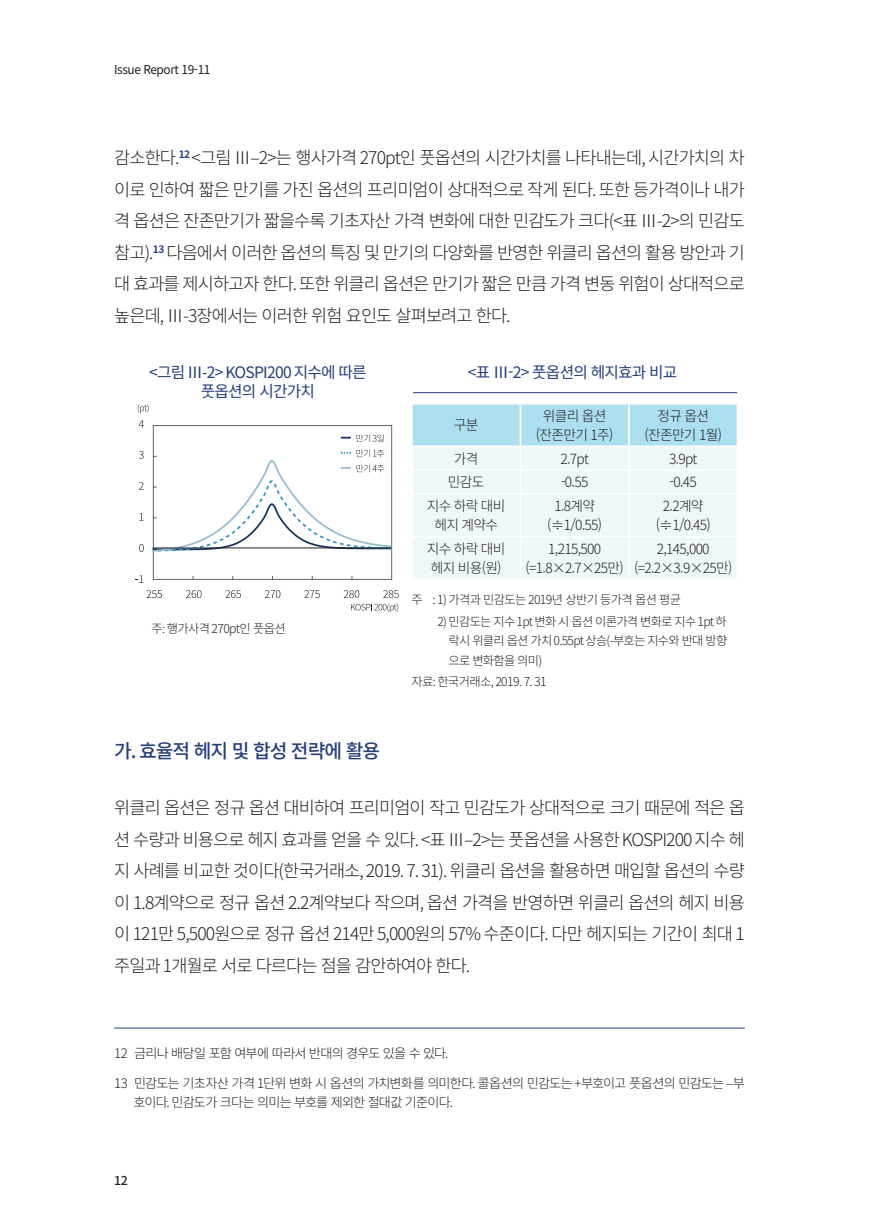
<style>
.page{position:relative;width:869px;height:1231px;background:#fff}
.page>*{position:absolute;margin:0;border:0;box-sizing:border-box;transform-origin:0 0}
.t1{font:500 19.25px "Noto Sans CJ Kkr";letter-spacing:-.05em;color:#263f7c}
.t2{font:300 17.5px/31.5px "Noto Sans CJ Kkr";letter-spacing:-.05em;color:#231f20;text-align:justify}
.t3{font:15.75px/19.2px "Noto Sans CJ Kkr";letter-spacing:-.05em;color:#263f7c;text-align:center}
.t4{font:300 14px/19.2px "Noto Sans CJ Kkr";letter-spacing:-.05em;color:#231f20;text-align:center}
.t5{font:300 13.12px/19.2px "Noto Sans CJ Kkr";letter-spacing:-.065em;color:#231f20}
.t6{font:300 12.25px/19.2px "Noto Sans CJ Kkr";letter-spacing:-.06em;color:#231f20;text-align:justify}
.t7{font:12.25px "Noto Sans CJ Kkr";letter-spacing:-.035em;color:#231f20}
.t8{font:500 12.25px "Noto Sans CJ Kkr";color:#231f20}
.s1{font-family:"Adobe Myungjo Std";font-weight:500}
</style>
<div class="page">
<hr style="left:413px;top:392px;width:323px;height:1px;background:#263f7c">
<div style="left:413px;top:495px;width:323px;height:83px;background:#eef8fb"></div>
<hr style="left:519px;top:495px;width:2px;height:40px;background:#fff">
<hr style="left:627px;top:495px;width:2px;height:40px;background:#fff">
<hr style="left:411px;top:535px;width:109px;height:2px;background:#fff">
<hr style="left:520px;top:535px;width:108px;height:2px;background:#fff">
<hr style="left:519px;top:537px;width:2px;height:41px;background:#fff">
<hr style="left:628px;top:535px;width:110px;height:2px;background:#fff">
<hr style="left:627px;top:537px;width:2px;height:41px;background:#fff">
<svg style="left:412px;top:404px;width:325px;height:89px;background:#d0ecf5"></svg>
<hr style="left:736px;top:471px;width:2px;height:22px;background:#fff">
<hr style="left:736px;top:404px;width:2px;height:41px;background:#fff">
<hr style="left:411px;top:445px;width:109px;height:2px;background:#fff">
<hr style="left:520px;top:445px;width:108px;height:2px;background:#fff">
<hr style="left:628px;top:445px;width:110px;height:2px;background:#fff">
<hr style="left:114px;top:1027px;width:630px;height:1px;background:#263f7c">
<svg style="left:135px;top:575px;width:8px;height:8px"></svg>
<svg style="left:139px;top:544px;width:5px;height:8px"></svg>
<svg style="left:139px;top:482px;width:5px;height:7px"></svg>
<svg style="left:139px;top:451px;width:4px;height:8px"></svg>
<svg style="left:139px;top:420px;width:5px;height:7px"></svg>
<svg style="left:146px;top:590px;width:16px;height:8px"></svg>
<svg style="left:186px;top:590px;width:15px;height:8px"></svg>
<svg style="left:225px;top:590px;width:16px;height:8px"></svg>
<svg style="left:265px;top:590px;width:15px;height:8px"></svg>
<svg style="left:304px;top:590px;width:16px;height:8px"></svg>
<svg style="left:138px;top:404px;width:10px;height:9px"></svg>
<svg style="left:356px;top:434px;width:27px;height:8px"></svg>
<svg style="left:152px;top:449px;width:239px;height:104px"></svg>
<svg style="left:343px;top:590px;width:55px;height:22px"></svg>
<p class="t7" style="left:114px;top:63px;width:98px">Issue Report 19-11</p>
<p class="t2" style="left:114px;top:142px;width:632px">감소한다.<sup>12</sup> &lt;그림 Ⅲ–2&gt;는 행사가격 270pt인 풋옵션의 시간가치를 나타내는데, 시간가치의 차 이로 인하여 짧은 만기를 가진 옵션의 프리미엄이 상대적으로 작게 된다. 또한 등가격이나 내가 격 옵션은 잔존만기가 짧을수록 기초자산 가격 변화에 대한 민감도가 크다(&lt;표 Ⅲ-2&gt;의 민감도 참고).<sup>13</sup> 다음에서 이러한 옵션의 특징 및 만기의 다양화를 반영한 위클리 옵션의 활용 방안과 기 대 효과를 제시하고자 한다. 또한 위클리 옵션은 만기가 짧은 만큼 가격 변동 위험이 상대적으로 높은데, Ⅲ-3장에서는 이러한 위험 요인도 살펴보려고 한다.</p>
<p class="t3" style="left:149px;top:363px;width:219px">&lt;그림 Ⅲ-2&gt; KOSPI200 지수에 따른 풋옵션의 시간가치</p>
<p class="t3" style="left:467px;top:363px;width:211px">&lt;표 Ⅲ-2&gt; 풋옵션의 헤지효과 비교</p>
<p class="t4" style="left:453px;top:416px;width:26px">구분</p>
<p class="t4" style="left:535px;top:406px;width:79px">위클리 옵션 (잔존만기 1주)</p>
<p class="t4" style="left:644px;top:406px;width:79px">정규 옵션 (잔존만기 1월)</p>
<p class="t4" style="left:453px;top:449px;width:26px">가격</p>
<p class="t4" style="left:560px;top:449px;width:30px">2.7pt</p>
<p class="t4" style="left:668px;top:449px;width:30px">3.9pt</p>
<p class="t4" style="left:447px;top:473px;width:38px">민감도</p>
<p class="t4" style="left:560px;top:473px;width:29px">-0.55</p>
<p class="t4" style="left:669px;top:473px;width:29px">-0.45</p>
<p class="t4" style="left:426px;top:496px;width:80px">지수 하락 대비 헤지 계약수</p>
<p class="t4" style="left:547px;top:496px;width:57px">1.8계약 (<span class="s1">≑</span>1/0.55)</p>
<p class="t4" style="left:655px;top:496px;width:57px">2.2계약 (<span class="s1">≑</span>1/0.45)</p>
<p class="t4" style="left:426px;top:539px;width:80px;text-align:left">지수 하락 대비 헤지 비용(원)</p>
<p class="t4" style="left:525px;top:539px;width:100px">1,215,500 (=1.8×2.7×25만)</p>
<p class="t4" style="left:634px;top:539px;width:100px">2,145,000 (=2.2×3.9×25만)</p>
<p class="t6" style="left:411px;top:590px;width:271px">주 : 1) 가격과 민감도는 2019년 상반기 등가격 옵션 평균</p>
<p class="t6" style="left:448px;top:612px;width:280px;text-indent:-11px">2) 민감도는 지수 1pt 변화 시 옵션 이론가격 변화로 지수 1pt 하 락시 위클리 옵션 가치 0.55pt 상승(-부호는 지수와 반대 방향 으로 변화함을 의미)</p>
<p class="t6" style="left:411px;top:672px;width:137px">자료: 한국거래소, 2019. 7. 31</p>
<p class="t6" style="left:151px;top:618px;width:136px">주: 행가사격 270pt인 풋옵션</p>
<p class="t1" style="left:114px;top:740px;width:267px">가. 효율적 헤지 및 합성 전략에 활용</p>
<p class="t2" style="left:114px;top:792px;width:632px">위클리 옵션은 정규 옵션 대비하여 프리미엄이 작고 민감도가 상대적으로 크기 때문에 적은 옵 션 수량과 비용으로 헤지 효과를 얻을 수 있다. &lt;표 Ⅲ–2&gt;는 풋옵션을 사용한 KOSPI200 지수 헤 지 사례를 비교한 것이다(한국거래소, 2019. 7. 31). 위클리 옵션을 활용하면 매입할 옵션의 수량 이 1.8계약으로 정규 옵션 2.2계약보다 작으며, 옵션 가격을 반영하면 위클리 옵션의 헤지 비용 이 121만 5,500원으로 정규 옵션 214만 5,000원의 57% 수준이다. 다만 헤지되는 기간이 최대 1 주일과 1개월로 서로 다르다는 점을 감안하여야 한다.</p>
<p class="t5" style="left:114px;top:1043px;width:335px">12 금리나 배당일 포함 여부에 따라서 반대의 경우도 있을 수 있다.</p>
<p class="t5" style="left:133px;top:1073px;width:612px;text-indent:-19px">13 민감도는 기초자산 가격 1단위 변화 시 옵션의 가치변화를 의미한다. 콜옵션의 민감도는 +부호이고 풋옵션의 민감도는 –부 호이다. 민감도가 크다는 의미는 부호를 제외한 절대값 기준이다.</p>
<p class="t8" style="left:114px;top:1173px;width:15px">12</p>
</div>
